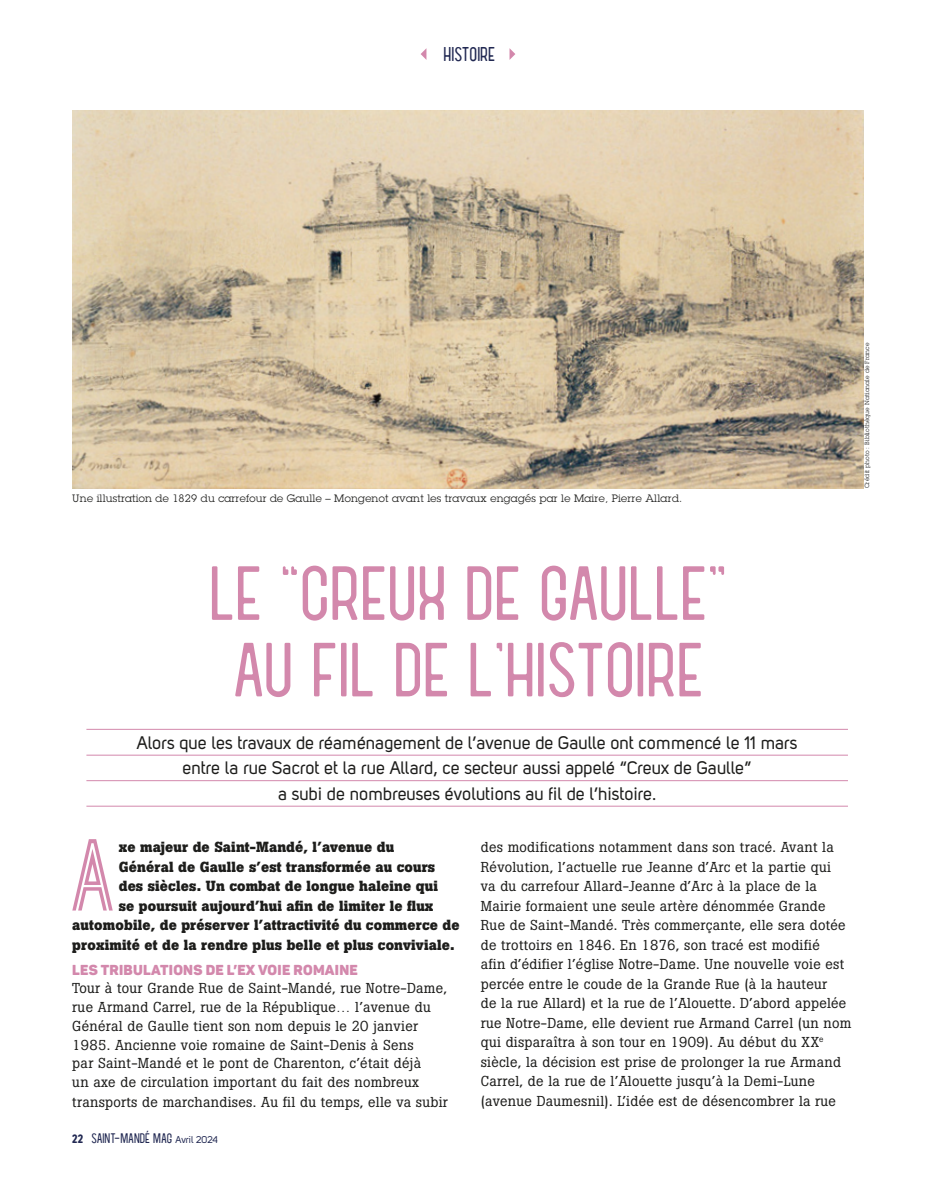
<style>
.page{position:relative;width:936px;height:1191px;background:#fff}
.page>*{position:absolute;margin:0;border:0;box-sizing:border-box;transform-origin:0 0}
.t1{font:700 96.9px "Ostrich Sans";color:#d388ac}
.t2{font:75px/76.5px "Kulacino";color:#d388ac;text-align:center}
.t3{font:19.5px "Kulacino";color:#212852}
.t4{font:18px/25.5px "Uni Sans Regular";color:#1d1d1b;text-align:center}
.t5{font:700 14.55px "Boton BQ";letter-spacing:.01em;color:#1d1d1b}
.t6{font:14.25px/19.5px "Boton BQ";letter-spacing:.02em;color:#1d1d1b}
.t7{font:14.25px "Panton Black Caps";letter-spacing:.02em;color:#d388ac}
.t8{font:13.5px "Kulacino";color:#212852}
.t9{font:10.5px "Lubalin Graph Std";letter-spacing:.02em;color:#1d1d1b}
.t10{font:6px "Lubalin Graph Std";letter-spacing:.02em;color:#1d1d1b}
.s1{font-family:"TT Rounds Neue Comp";font-weight:700;font-size:12px}
.s2{font-family:"Uni Sans Regular";font-size:9.75px}
</style>
<div class="page">
<svg style="left:420px;top:49px;width:6px;height:11px"></svg>
<svg style="left:509px;top:48px;width:6px;height:12px"></svg>
<hr style="left:86px;top:729px;width:761px;height:1px;background:#d388ac">
<hr style="left:86px;top:755px;width:761px;height:1px;background:#d388ac">
<hr style="left:86px;top:780px;width:761px;height:1px;background:#d388ac">
<hr style="left:86px;top:806px;width:761px;height:1px;background:#d388ac">
<img style="left:72px;top:111px;width:791px;height:377px">
<h3 class="t3" style="left:443px;top:44px;width:53px">HISTOIRE</h3>
<p class="t9" style="left:72px;top:492px;width:611px">Une illustration de 1829 du carrefour de Gaulle – Mongenot avant les travaux engagés par le Maire, Pierre Allard.</p>
<p class="t10" style="left:863px;top:488px;width:147px;rotate:-90deg">Crédit photo : Bibliothèque Nationale de France</p>
<h2 class="t2" style="left:209px;top:551px;width:519px">LE “CREUX DE GAULLE”<br>AU FIL DE L’HISTOIRE</h2>
<p class="t4" style="left:137px;top:729px;width:662px">Alors que les travaux de réaménagement de l’avenue de Gaulle ont commencé le 11 mars entre la rue Sacrot et la rue Allard, ce secteur aussi appelé “Creux de Gaulle”<br>a subi de nombreuses évolutions au fil de l’histoire.</p>
<h1 class="t1" style="left:71px;top:839px;width:47px">A</h1>
<p class="t5" style="left:119px;top:838px;width:277px">xe majeur de Saint-Mandé, l’avenue du</p>
<p class="t5" style="left:119px;top:858px;width:318px">Général de Gaulle s’est transformée au cours</p>
<p class="t5" style="left:119px;top:877px;width:321px">des siècles. Un combat de longue haleine qui</p>
<p class="t5" style="left:119px;top:897px;width:316px">se poursuit aujourd’hui afin de limiter le flux</p>
<p class="t5" style="left:72px;top:916px;width:388px">automobile, de préserver l’attractivité du commerce de</p>
<p class="t5" style="left:72px;top:936px;width:384px">proximité et de la rendre plus belle et plus conviviale.</p>
<p class="t7" style="left:72px;top:960px;width:287px">LES TRIBULATIONS DE L’EX VOIE ROMAINE</p>
<p class="t6" style="left:72px;top:979px;width:377px;line-height:18.9px">Tour à tour Grande Rue de Saint-Mandé, rue Notre-Dame, rue Armand Carrel, rue de la République… l’avenue du Général de Gaulle tient son nom depuis le 20 janvier 1985. Ancienne voie romaine de Saint-Denis à Sens<br>par Saint-Mandé et le pont de Charenton, c’était déjà<br>un axe de circulation important du fait des nombreux transports de marchandises. Au fil du temps, elle va subir</p>
<p class="t8" style="left:72px;top:1130px;width:147px"><span class="s1">22</span> SAINT-MANDÉ MAG <span class="s2">Avril 2024</span></p>
<p class="t6" style="left:480px;top:837px;width:372px">des modifications notamment dans son tracé. Avant la Révolution, l’actuelle rue Jeanne d’Arc et la partie qui<br>va du carrefour Allard-Jeanne d’Arc à la place de la Mairie formaient une seule artère dénommée Grande Rue de Saint-Mandé. Très commerçante, elle sera dotée de trottoirs en 1846. En 1876, son tracé est modifié<br>afin d’édifier l’église Notre-Dame. Une nouvelle voie est percée entre le coude de la Grande Rue (à la hauteur<br>de la rue Allard) et la rue de l’Alouette. D’abord appelée rue Notre-Dame, elle devient rue Armand Carrel (un nom qui disparaîtra à son tour en 1909). Au début du XX<sup>e </sup>siècle, la décision est prise de prolonger la rue Armand Carrel, de la rue de l’Alouette jusqu’à la Demi-Lune (avenue Daumesnil). L’idée est de désencombrer la rue</p>
</div>
